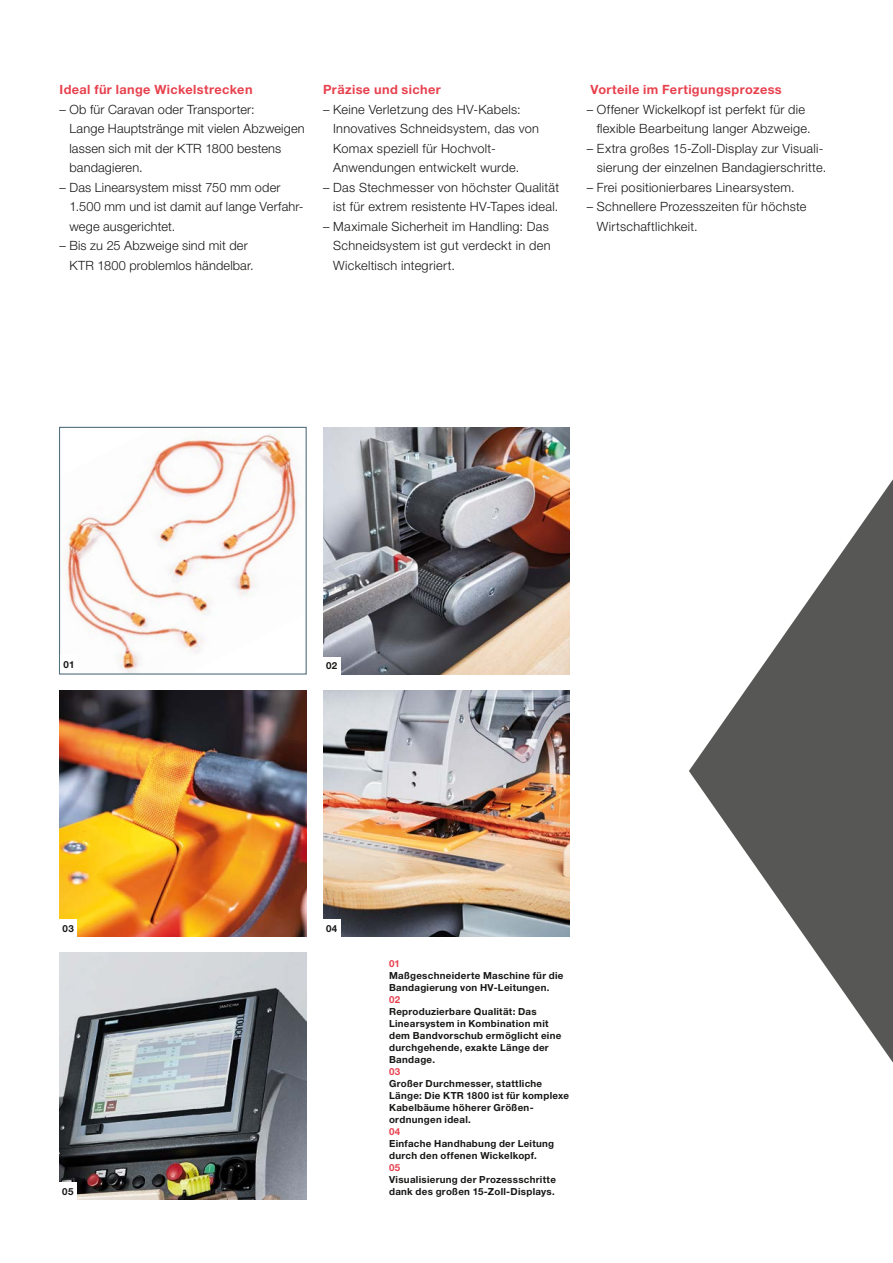
<style>
.page{position:relative;width:893px;height:1263px;background:#fff}
.page>*{position:absolute;margin:0;border:0;box-sizing:border-box;transform-origin:0 0}
.t1{font:300 12.75px/19.5px "Helvetica Neue LT Std";letter-spacing:.02em;color:#181716}
.t2{font:700 12.75px "Helvetica Neue LT Std";letter-spacing:.03em;color:#e8414e}
.t3{font:700 9.75px/12px "Helvetica Neue LT Std";letter-spacing:.03em;color:#181716}
.t4{font:700 9.75px "Helvetica Neue LT Std";letter-spacing:.04em;color:#e8414e}
</style>
<div class="page">
<img style="left:59px;top:953px;width:247px;height:246px">
<div style="left:59px;top:1182px;width:17px;height:17px;background:#fff"></div>
<img style="left:63px;top:430px;width:237px;height:243px">
<div style="left:59px;top:427px;width:248px;height:248px;border:1px solid #557080"></div>
<div style="left:61px;top:656px;width:17px;height:17px;background:#fff"></div>
<img style="left:323px;top:690px;width:156px;height:247px">
<div style="left:323px;top:920px;width:17px;height:17px;background:#fff"></div>
<img style="left:323px;top:427px;width:247px;height:247px">
<div style="left:323px;top:657px;width:17px;height:17px;background:#fff"></div>
<img style="left:60px;top:690px;width:246px;height:247px">
<div style="left:60px;top:920px;width:17px;height:17px;background:#fff"></div>
<img style="left:479px;top:671px;width:91px;height:266px">
<svg style="left:689px;top:479px;width:204px;height:584px"></svg>
<p class="t2" style="left:60px;top:82px;width:195px">Ideal für lange Wickelstrecken</p>
<p class="t1" style="left:69px;top:99px;width:237px;text-indent:-10px">– Ob für Caravan oder Transporter:<br>Lange Hauptstränge mit vielen Abzweigen lassen sich mit der KTR 1800 bestens bandagieren.</p>
<p class="t1" style="left:69px;top:177px;width:236px;text-indent:-10px">– Das Linearsystem misst 750 mm oder<br>1.500 mm und ist damit auf lange Verfahr&shy;wege ausgerichtet.</p>
<p class="t1" style="left:69px;top:236px;width:186px;text-indent:-10px">– Bis zu 25 Abzweige sind mit der<br>KTR 1800 problemlos händelbar.</p>
<p class="t2" style="left:323px;top:82px;width:119px">Präzise und sicher</p>
<p class="t1" style="left:333px;top:99px;width:207px;text-indent:-10px">– Keine Verletzung des HV-Kabels:<br>Innovatives Schneidsystem, das von Komax speziell für Hochvolt-Anwendungen entwickelt wurde.</p>
<p class="t1" style="left:323px;top:177px;width:237px;text-align:right">– Das Stechmesser von höchster Qualität ist für extrem resistente HV-Tapes ideal.</p>
<p class="t1" style="left:333px;top:216px;width:219px;text-indent:-10px">– Maximale Sicherheit im Handling: Das<br>Schneidsystem ist gut verdeckt in den<br>Wickeltisch integriert.</p>
<p class="t2" style="left:590px;top:82px;width:193px">Vorteile im Fertigungsprozess</p>
<p class="t1" style="left:597px;top:99px;width:215px;text-indent:-10px">– Offener Wickelkopf ist perfekt für die flexible Bearbeitung langer Abzweige.</p>
<p class="t1" style="left:587px;top:138px;width:241px;text-align:right">– Extra großes 15-Zoll-Display zur Visuali&shy;sierung der einzelnen Bandagierschritte.</p>
<p class="t1" style="left:587px;top:177px;width:209px">– Frei positionierbares Linearsystem.</p>
<p class="t1" style="left:597px;top:197px;width:211px;text-indent:-10px">– Schnellere Prozesszeiten für höchste<br>Wirtschaftlichkeit.</p>
<p class="t3" style="left:64px;top:658px;width:12px">01</p>
<p class="t3" style="left:63px;top:922px;width:13px">03</p>
<p class="t3" style="left:62px;top:1185px;width:13px">05</p>
<p class="t3" style="left:326px;top:659px;width:13px">02</p>
<p class="t3" style="left:326px;top:922px;width:13px">04</p>
<p class="t4" style="left:389px;top:957px;width:12px">01</p>
<p class="t3" style="left:389px;top:969px;width:176px">Maßgeschneiderte Maschine für die<br>Bandagierung von HV-Leitungen.</p>
<p class="t4" style="left:389px;top:993px;width:13px">02</p>
<p class="t3" style="left:389px;top:1005px;width:174px">Reproduzierbare Qualität: Das<br>Linearsystem in Kombination mit dem Bandvorschub ermöglicht eine durchgehende, exakte Länge der<br>Bandage.</p>
<p class="t4" style="left:389px;top:1065px;width:13px">03</p>
<p class="t3" style="left:389px;top:1077px;width:182px">Großer Durchmesser, stattliche<br>Länge: Die KTR 1800 ist für komplexe<br>Kabelbäume höherer Größen&shy;ordnungen ideal.</p>
<p class="t4" style="left:389px;top:1125px;width:13px">04</p>
<p class="t3" style="left:389px;top:1137px;width:167px">Einfache Handhabung der Leitung durch den offenen Wickelkopf.</p>
<p class="t4" style="left:389px;top:1161px;width:13px">05</p>
<p class="t3" style="left:389px;top:1173px;width:168px">Visualisierung der Prozessschritte dank des großen 15-Zoll-Displays.</p>
</div>
